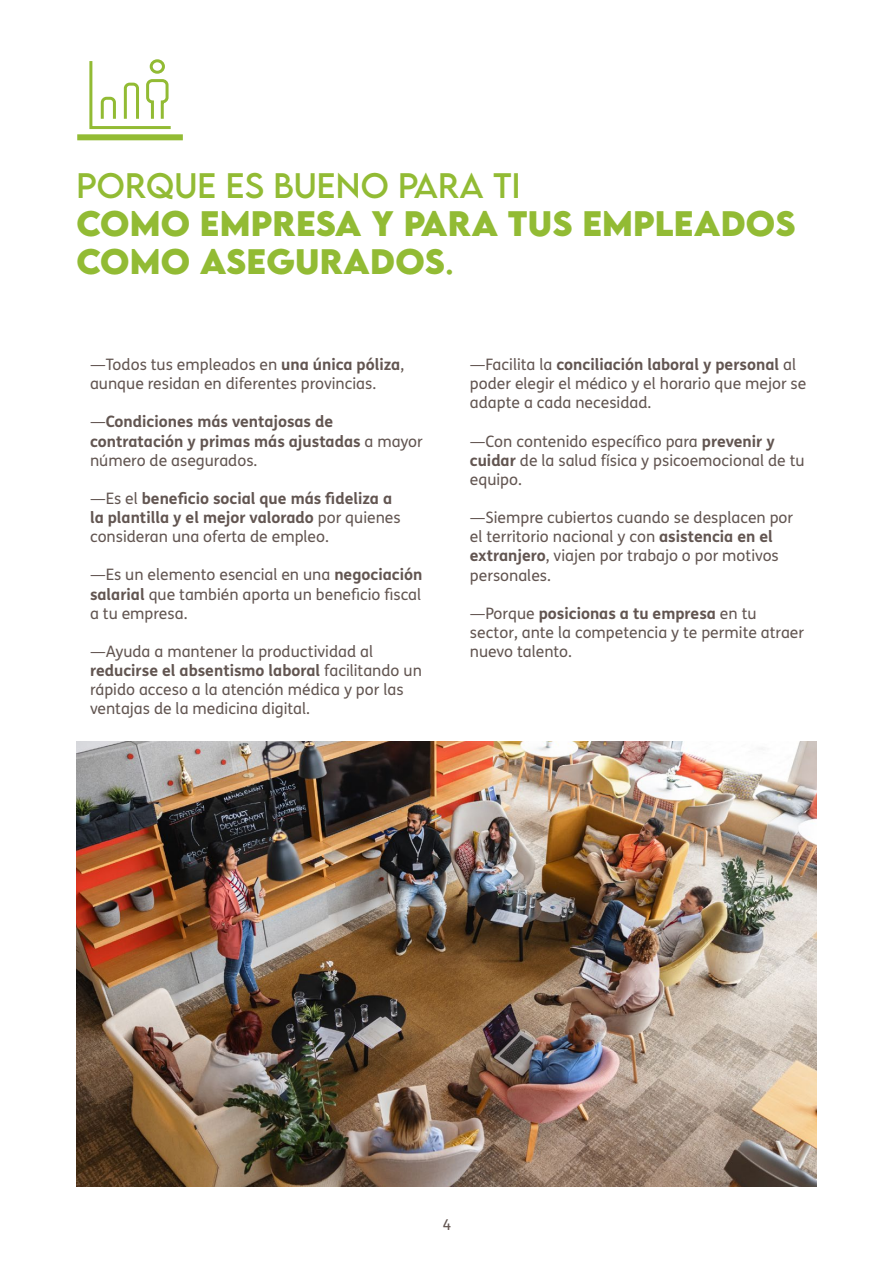
<style>
.page{position:relative;width:893px;height:1263px;background:#fff}
.page>*{position:absolute;margin:0;border:0;box-sizing:border-box;transform-origin:0 0}
.t1{font:700 31.5px/38.2px "LEMONMILK Pro FTR";letter-spacing:.005em;color:#92bb34}
.t2{font:31.5px "LEMONMILK Pro FTR";letter-spacing:.005em;color:#92bb34}
.t3{font:15.75px/19.2px "FS Me";color:#625551}
.t4{font:700 15.75px/19.2px "FS Me";color:#625551}
.t5{font:15px "FS Me";color:#625551}
.s1{font-weight:400}
.s2{font-weight:700}
</style>
<div class="page">
<div style="left:77px;top:134px;width:106px;height:6px;background:#92bb34"></div>
<svg style="left:89px;top:59px;width:82px;height:71px"></svg>
<img style="left:77px;top:741px;width:739px;height:445px">
<h1 class="t2" style="left:77px;top:165px;width:445px">PORQUE ES BUENO PARA TI</h1>
<h1 class="t1" style="left:77px;top:205px;width:720px">COMO EMPRESA Y PARA TUS EMPLEADOS<br>COMO ASEGURADOS<span class="s1">.</span></h1>
<p class="t3" style="left:90px;top:354px;width:316px">—Todos tus empleados en <span class="s2">una única póliza</span>, aunque residan en diferentes provincias.</p>
<p class="t4" style="left:90px;top:411px;width:334px"><span class="s1">—</span>Condiciones más ventajosas de contratación y primas más ajustadas <span class="s1">a mayor número de asegurados.</span></p>
<p class="t4" style="left:90px;top:488px;width:312px"><span class="s1">—Es el</span> beneficio social que más fideliza a la plantilla y el mejor valorado <span class="s1">por quienes consideran una oferta de empleo.</span></p>
<p class="t3" style="left:90px;top:565px;width:334px;text-align:justify">—Es un elemento esencial en una <span class="s2">negociación salarial</span> que también aporta un beneficio fiscal a tu empresa.</p>
<p class="t3" style="left:90px;top:642px;width:333px">—Ayuda a mantener la productividad al <span class="s2">reducirse el absentismo laboral</span> facilitando un rápido acceso a la atención médica y por las ventajas de la medicina digital.</p>
<p class="t3" style="left:470px;top:355px;width:338px">—Facilita la <span class="s2">conciliación laboral y personal</span> al poder elegir el médico y el horario que mejor se adapte a cada necesidad.</p>
<p class="t3" style="left:470px;top:431px;width:336px">—Con contenido específico para <span class="s2">prevenir y cuidar</span> de la salud física y psicoemocional de tu equipo.</p>
<p class="t3" style="left:470px;top:508px;width:325px">—Siempre cubiertos cuando se desplacen por el territorio nacional y con <span class="s2">asistencia en el extranjero</span>, viajen por trabajo o por motivos personales.</p>
<p class="t3" style="left:470px;top:603px;width:336px">—Porque <span class="s2">posicionas a tu empresa</span> en tu sector, ante la competencia y te permite atraer nuevo talento.</p>
<p class="t5" style="left:443px;top:1215px;width:10px">4</p>
</div>
